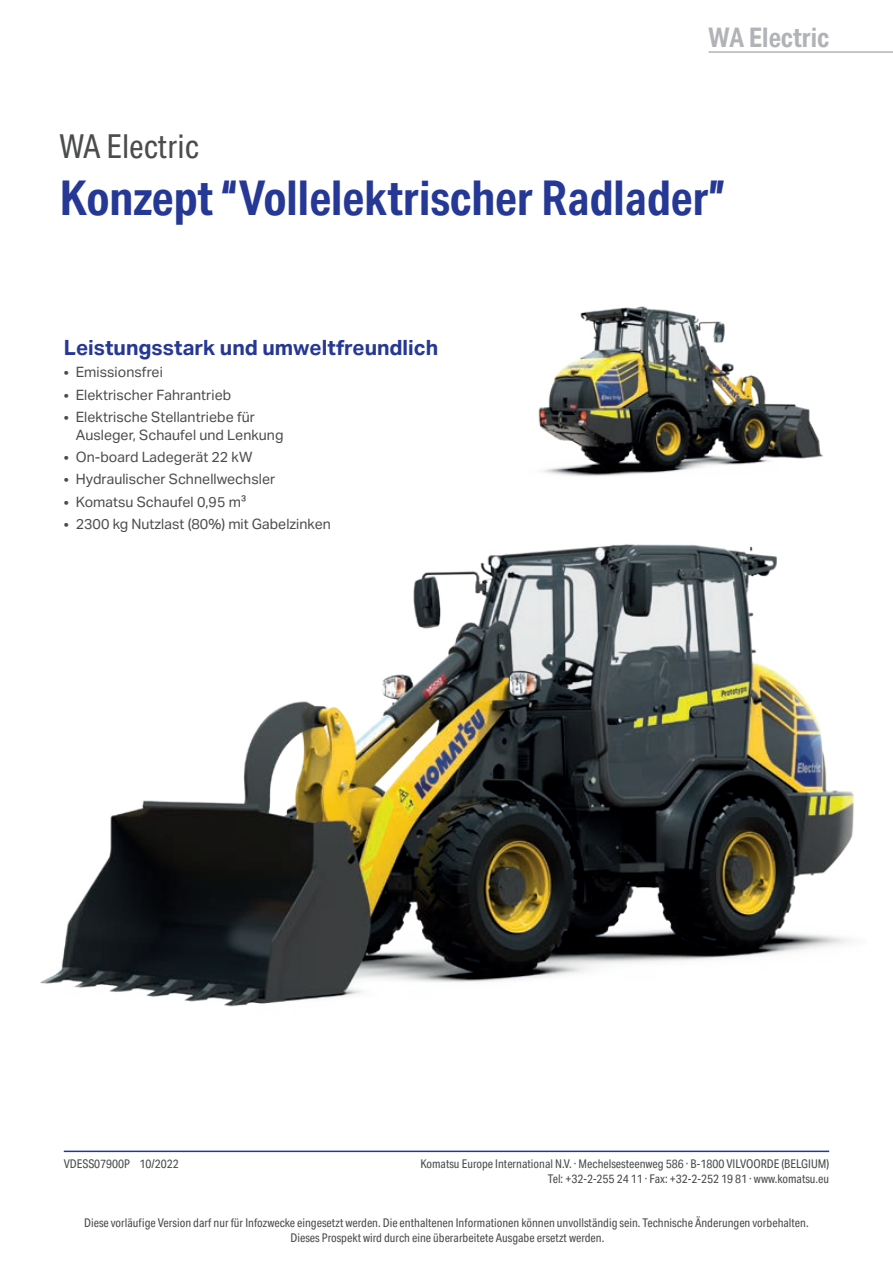
<style>
.page{position:relative;width:893px;height:1263px;background:#fff}
.page>*{position:absolute;margin:0;border:0;box-sizing:border-box;transform-origin:0 0}
.t1{font:700 48px "Aktiv Grotesk Cd";color:#263895}
.t2{font:33px "Aktiv Grotesk Cd";color:#4b4c4d}
.t3{font:700 27px "Aktiv Grotesk Cd";color:#b2b3b7}
.t4{font:700 21px "Aktiv Grotesk";color:#263895}
.t5{font:14.25px/18px "Aktiv Grotesk";color:#4b4c4d}
.t6{font:12px/15px "Aktiv Grotesk Cd";color:#4b4c4d;text-align:right}
</style>
<div class="page">
<img style="left:40px;top:544px;width:814px;height:463px">
<img style="left:538px;top:306px;width:285px;height:171px">
<hr style="left:64px;top:1150px;width:765px;height:2px;background:#263895">
<hr style="left:708px;top:51px;width:185px;height:2px;background:#b2b3b7">
<h3 class="t3" style="left:708px;top:22px;width:122px">WA Electric</h3>
<h2 class="t2" style="left:60px;top:127px;width:141px">WA Electric</h2>
<h1 class="t1" style="left:60px;top:170px;width:667px">Konzept “Vollelektrischer Radlader”</h1>
<h3 class="t4" style="left:64px;top:336px;width:376px">Leistungsstark und umweltfreundlich</h3>
<p class="t5" style="left:64px;top:363px;width:101px">• Emissionsfrei</p>
<p class="t5" style="left:64px;top:386px;width:169px">• Elektrischer Fahrantrieb</p>
<p class="t5" style="left:76px;top:408px;width:209px;text-indent:-12px">• Elektrische Stellantriebe für<br>Ausleger, Schaufel und Lenkung</p>
<p class="t5" style="left:64px;top:448px;width:190px">• On-board Ladegerät 22 kW</p>
<p class="t5" style="left:64px;top:471px;width:213px">• Hydraulischer Schnellwechsler</p>
<p class="t5" style="left:64px;top:493px;width:185px">• Komatsu Schaufel 0,95 m³</p>
<p class="t5" style="left:64px;top:515px;width:269px">• 2300 kg Nutzlast (80%) mit Gabelzinken</p>
<p class="t6" style="left:64px;top:1157px;width:117px">VDESS07900P 10/2022</p>
<p class="t6" style="left:420px;top:1157px;width:410px">Komatsu Europe International N.V. · Mechelsesteenweg 586 · B-1800 VILVOORDE (BELGIUM)<br>Tel: +32-2-255 24 11 · Fax: +32-2-252 19 81 · www.komatsu.eu</p>
<p class="t6" style="left:84px;top:1215px;width:726px;text-align:center">Diese vorläufige Version darf nur für Infozwecke eingesetzt werden. Die enthaltenen Informationen können unvollständig sein. Technische Änderungen vorbehalten.<br>Dieses Prospekt wird durch eine überarbeitete Ausgabe ersetzt werden.</p>
</div>
